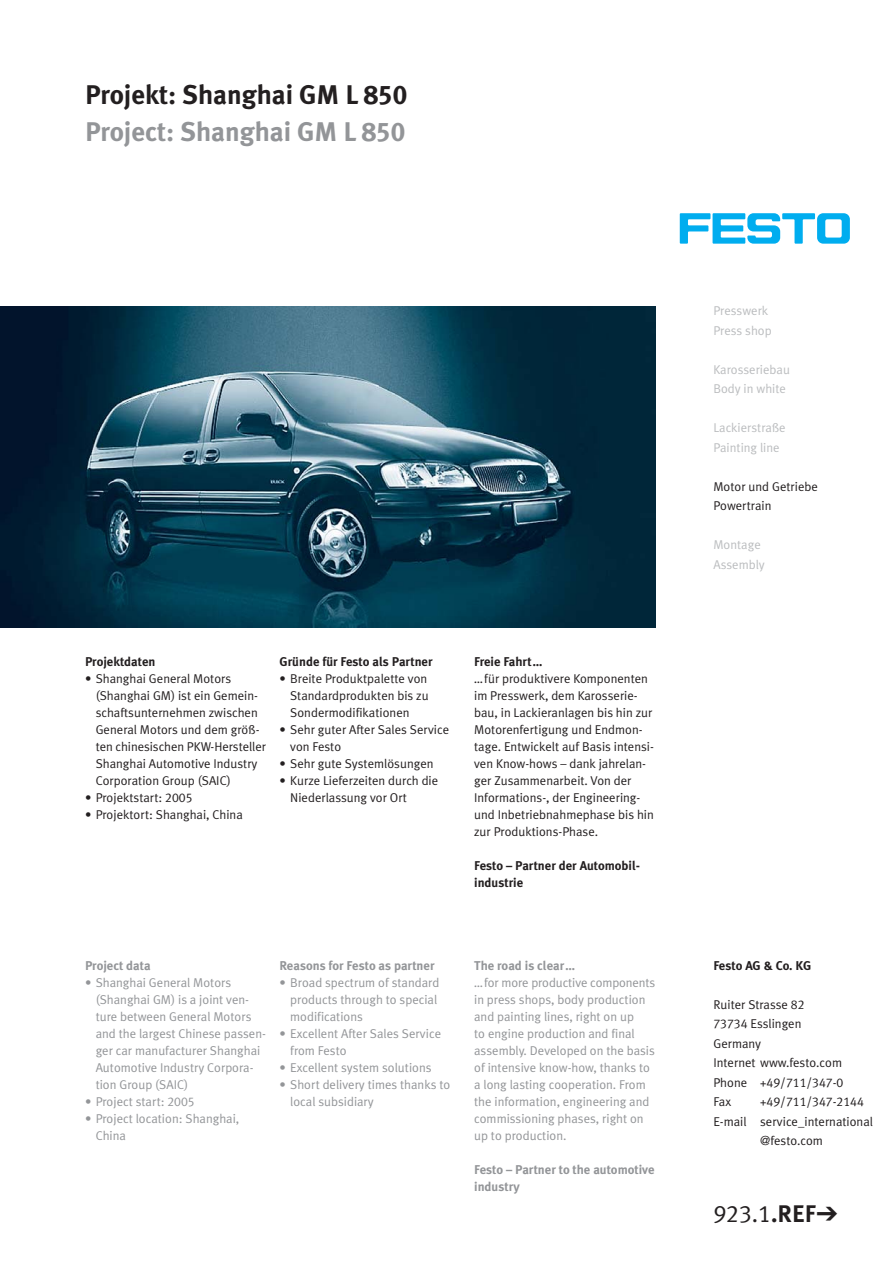
<style>
.page{position:relative;width:893px;height:1263px;background:#fff}
.page>*{position:absolute;margin:0;border:0;box-sizing:border-box;transform-origin:0 0}
.t1{font:700 27px "Meta Plus LF";color:#231f20}
.t2{font:700 27px "Meta Plus LF";color:#939598}
.t3{font:24px "Meta Plus LF";color:#231f20}
.t4{font:12.75px/17px "Meta Plus LF";color:#231f20}
.t5{font:12.75px/17px "Meta Plus LF";color:#939598}
.t6{font:700 12.75px/17px "Meta Plus LF";color:#231f20}
.t7{font:700 12.75px/17px "Meta Plus LF";color:#939598}
.t8{font:12.75px/19.5px "Meta Plus LF";color:#bbbdbf}
.s1{font-weight:700}
</style>
<div class="page">
<svg style="left:680px;top:213px;width:170px;height:31px"></svg>
<img style="left:0;top:306px;width:656px;height:321px">
<h1 class="t1" style="left:85px;top:85px;width:323px">Projekt: Shanghai GM L 850</h1>
<h1 class="t2" style="left:85px;top:122px;width:322px">Project: Shanghai GM L 850</h1>
<p class="t6" style="left:85px;top:654px;width:72px">Projektdaten</p>
<p class="t4" style="left:96px;top:671px;width:172px;text-indent:-11px">• Shanghai General Motors (Shanghai GM) ist ein Gemein&shy;schaftsunternehmen zwischen<br>General Motors und dem größ&shy;ten chinesischen PKW-Hersteller<br>Shanghai Automotive Industry<br>Corporation Group (SAIC)</p>
<p class="t4" style="left:85px;top:790px;width:109px">• Projektstart: 2005</p>
<p class="t4" style="left:85px;top:807px;width:159px">• Projektort: Shanghai, China</p>
<p class="t6" style="left:280px;top:654px;width:154px">Gründe für Festo als Partner</p>
<p class="t4" style="left:290px;top:671px;width:140px;text-align:justify;text-indent:-11px">• Breite Produktpalette von Standardprodukten bis zu Sondermodifikationen</p>
<p class="t4" style="left:290px;top:722px;width:160px;text-indent:-11px">• Sehr guter After Sales Service von Festo</p>
<p class="t4" style="left:280px;top:756px;width:155px">• Sehr gute Systemlösungen</p>
<p class="t4" style="left:290px;top:773px;width:150px;text-indent:-11px">• Kurze Lieferzeiten durch die<br>Niederlassung vor Ort</p>
<p class="t6" style="left:474px;top:654px;width:70px">Freie Fahrt…</p>
<p class="t4" style="left:474px;top:671px;width:181px">…für produktivere Komponenten im Presswerk, dem Karosserie&shy;bau, in Lackieranlagen bis hin zur<br>Motorenfertigung und Endmon&shy;tage. Entwickelt auf Basis intensi&shy;ven Know-hows – dank jahrelan&shy;ger Zusammenarbeit. Von der<br>Informations-, der Engineering&shy;und Inbetriebnahmephase bis hin zur Produktions-Phase.</p>
<p class="t6" style="left:474px;top:858px;width:168px">Festo – Partner der Automobil&shy;industrie</p>
<p class="t7" style="left:85px;top:958px;width:67px">Project data</p>
<p class="t5" style="left:96px;top:975px;width:172px;text-indent:-11px">• Shanghai General Motors (Shanghai GM) is a joint ven&shy;ture between General Motors and the largest Chinese passen&shy;ger car manufacturer Shanghai<br>Automotive Industry Corpora&shy;tion Group (SAIC)</p>
<p class="t5" style="left:85px;top:1094px;width:111px">• Project start: 2005</p>
<p class="t5" style="left:96px;top:1111px;width:145px;text-indent:-11px">• Project location: Shanghai,<br>China</p>
<p class="t7" style="left:280px;top:958px;width:156px">Reasons for Festo as partner</p>
<p class="t5" style="left:290px;top:975px;width:151px;text-indent:-11px">• Broad spectrum of standard products through to special modifications</p>
<p class="t5" style="left:290px;top:1026px;width:152px;text-indent:-11px">• Excellent After Sales Service from Festo</p>
<p class="t5" style="left:280px;top:1060px;width:153px">• Excellent system solutions</p>
<p class="t5" style="left:290px;top:1077px;width:162px;text-indent:-11px">• Short delivery times thanks to local subsidiary</p>
<p class="t7" style="left:474px;top:958px;width:102px">The road is clear…</p>
<p class="t5" style="left:474px;top:975px;width:183px">…for more productive components in press shops, body production and painting lines, right on up<br>to engine production and final assembly. Developed on the basis of intensive know-how, thanks to a long lasting cooperation. From the information, engineering and commissioning phases, right on up to production.</p>
<p class="t7" style="left:474px;top:1162px;width:182px">Festo – Partner to the automotive industry</p>
<p class="t8" style="left:713px;top:302px;width:60px">Presswerk<br>Press shop</p>
<p class="t8" style="left:713px;top:360px;width:78px">Karosseriebau<br>Body in white</p>
<p class="t8" style="left:713px;top:419px;width:74px">Lackierstraße<br>Painting line</p>
<p class="t4" style="left:713px;top:477px;width:106px;line-height:19.5px">Motor und Getriebe<br>Powertrain</p>
<p class="t8" style="left:713px;top:536px;width:53px">Montage<br>Assembly</p>
<p class="t6" style="left:713px;top:958px;width:99px">Festo AG &amp; Co. KG</p>
<p class="t4" style="left:713px;top:996px;width:132px;line-height:19.5px">Ruiter Strasse 82<br>73734 Esslingen<br>Germany<br>Internet www.festo.com<br>Phone +49/711/347-0<br>Fax</p>
<p class="t4" style="left:760px;top:1094px;width:106px">+49/711/347-2144</p>
<p class="t4" style="left:713px;top:1114px;width:161px">E-mail service_international</p>
<p class="t4" style="left:760px;top:1133px;width:64px">@festo.com</p>
<h2 class="t3" style="left:713px;top:1205px;width:126px">923.1<span class="s1">.REF</span>➔</h2>
</div>
